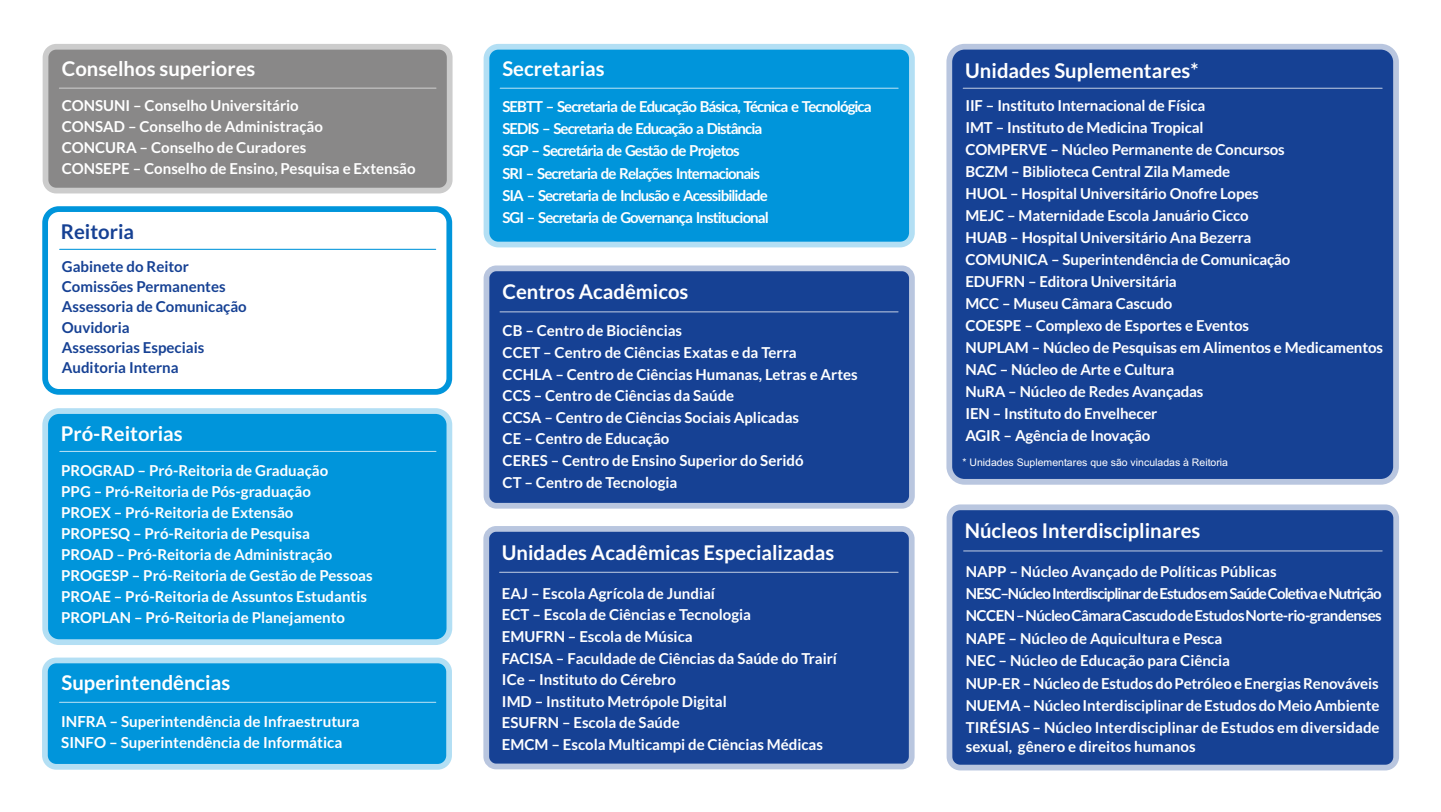
<style>
.page{position:relative;width:1441px;height:812px;background:#fff}
.page>*{position:absolute;margin:0;border:0;box-sizing:border-box;transform-origin:0 0}
.t1{font:700 20.25px "Lato";color:#fff}
.t2{font:700 20.25px "Lato";color:#164194}
.t3{font:700 15.15px/20.5px "Lato";color:#fff}
.t4{font:700 15px/22px "Lato";letter-spacing:-.01em;color:#fff}
.t5{font:700 15px/22.4px "Lato";letter-spacing:-.06em;color:#fff}
.t6{font:700 15px/20.2px "Lato";color:#164194}
.t7{font:700 15px "Lato";letter-spacing:-.035em;color:#fff}
.t8{font:10.5px "Arial";color:#fff}
.s1{font-size:15px}
</style>
<div class="page">
<div style="left:43px;top:44px;width:409px;height:149px;background:#898888;border:6px solid #ccc;border-radius:11px"></div>
<div style="left:42px;top:206px;width:410px;height:189px;background:#fff;border:6px solid #0095db;border-radius:14px"></div>
<hr style="left:59px;top:88px;width:377px;height:1px;background:#ccc">
<hr style="left:60px;top:249px;width:375px;height:1px;background:#0095db">
<div style="left:42px;top:408px;width:410px;height:237px;background:#0095db;border:6px solid #b3dff4;border-radius:14px"></div>
<hr style="left:60px;top:451px;width:376px;height:1px;background:#b3dff4">
<div style="left:483px;top:44px;width:431px;height:203px;background:#0095db;border:6px solid #b3dff4;border-radius:12px"></div>
<hr style="left:500px;top:88px;width:398px;height:1px;background:#b3dff4">
<div style="left:946px;top:44px;width:452px;height:440px;background:#164194;border:6px solid #b9c6df;border-radius:15px"></div>
<div style="left:483px;top:526px;width:431px;height:243px;background:#164194;border:6px solid #b9c6df;border-radius:10px"></div>
<div style="left:483px;top:265px;width:431px;height:243px;background:#164194;border:6px solid #b9c6df;border-radius:10px"></div>
<div style="left:946px;top:504px;width:452px;height:266px;background:#164194;border:6px solid #b9c6df;border-radius:11px"></div>
<div style="left:42px;top:657px;width:410px;height:112px;background:#0095db;border:6px solid #b3dff4;border-radius:11px"></div>
<hr style="left:60px;top:701px;width:376px;height:1px;background:#b3dff4">
<hr style="left:500px;top:311px;width:398px;height:1px;background:#b9c6df">
<hr style="left:499px;top:571px;width:399px;height:1px;background:#b9c6df">
<hr style="left:963px;top:88px;width:418px;height:1px;background:#b9c6df">
<hr style="left:963px;top:550px;width:418px;height:1px;background:#b9c6df">
<h1 class="t1" style="left:62px;top:60px;width:195px">Conselhos superiores</h1>
<p class="t4" style="left:62px;top:96px;width:355px;line-height:20.9px">CONSUNI – Conselho Universitário<br>CONSAD – Conselho de Administração<br>CONCURA – Conselho de Curadores<br>CONSEPE – Conselho de Ensino, Pesquisa e Extensão</p>
<h1 class="t2" style="left:61px;top:223px;width:75px">Reitoria</h1>
<p class="t6" style="left:62px;top:257px;width:186px">Gabinete do Reitor<br>Comissões Permanentes<br>Assessoria de Comunicação<br>Ouvidoria<br>Assessorias Especiais<br>Auditoria Interna</p>
<h1 class="t1" style="left:61px;top:425px;width:123px">Pró-Reitorias</h1>
<p class="t4" style="left:61px;top:460px;width:313px;line-height:21.1px">PROGRAD – Pró-Reitoria de Graduação<br>PPG – Pró-Reitoria de Pós-graduação<br>PROEX – Pró-Reitoria de Extensão<br>PROPESQ – Pró-Reitoria de Pesquisa<br>PROAD – Pró-Reitoria de Administração PROGESP – Pró-Reitoria de Gestão de Pessoas PROAE – Pró-Reitoria de Assuntos Estudantis PROPLAN – Pró-Reitoria de Planejamento</p>
<h1 class="t1" style="left:61px;top:673px;width:170px">Superintendências</h1>
<p class="t3" style="left:61px;top:712px;width:300px"><span class="s1">I</span>NFRA – Superintendência de Infraestrutura<br>SINFO – Superintendência de Informática</p>
<h1 class="t1" style="left:502px;top:60px;width:104px">Secretarias</h1>
<p class="t5" style="left:502px;top:96px;width:371px">SEBTT – Secretaria de Educação Básica, Técnica e Tecnológica SEDIS – Secretaria de Educação a Distância<br>SGP – Secretária de Gestão de Projetos<br>SRI – Secretaria de Relações Internacionais<br>SIA – Secretaria de Inclusão e Acessibilidade<br>SGI – Secretaria de Governança Institucional</p>
<h1 class="t1" style="left:502px;top:283px;width:187px">Centros Acadêmicos</h1>
<p class="t4" style="left:502px;top:321px;width:356px;line-height:21.6px">CB – Centro de Biociências<br>CCET – Centro de Ciências Exatas e da Terra<br>CCHLA – Centro de Ciências Humanas, Letras e Artes CCS – Centro de Ciências da Saúde<br>CCSA – Centro de Ciências Sociais Aplicadas<br>CE – Centro de Educação<br>CERES – Centro de Ensino Superior do Seridó<br>CT – Centro de Tecnologia</p>
<h1 class="t1" style="left:502px;top:543px;width:334px">Unidades Acadêmicas Especializadas</h1>
<p class="t4" style="left:502px;top:583px;width:336px;line-height:21.6px">EAJ – Escola Agrícola de Jundiaí<br>ECT – Escola de Ciências e Tecnologia<br>EMUFRN – Escola de Música<br>FACISA – Faculdade de Ciências da Saúde do Trairí ICe – Instituto do Cérebro<br>IMD – Instituto Metrópole Digital<br>ESUFRN – Escola de Saúde<br>EMCM – Escola Multicampi de Ciências Médicas</p>
<h1 class="t1" style="left:965px;top:62px;width:235px">Unidades Suplementares*</h1>
<p class="t4" style="left:965px;top:96px;width:419px">IIF – Instituto Internacional de Física<br>IMT – Instituto de Medicina Tropical<br>COMPERVE – Núcleo Permanente de Concursos<br>BCZM – Biblioteca Central Zila Mamede<br>HUOL – Hospital Universitário Onofre Lopes<br>MEJC – Maternidade Escola Januário Cicco<br>HUAB – Hospital Universitário Ana Bezerra<br>COMUNICA – Superintendência de Comunicação<br>EDUFRN – Editora Universitária<br>MCC – Museu Câmara Cascudo<br>COESPE – Complexo de Esportes e Eventos<br>NUPLAM – Núcleo de Pesquisas em Alimentos e Medicamentos NAC – Núcleo de Arte e Cultura<br>NuRA – Núcleo de Redes Avançadas<br>IEN – Instituto do Envelhecer<br>AGIR – Agência de Inovação</p>
<p class="t8" style="left:962px;top:458px;width:267px">* Unidades Suplementares que são vinculadas à Reitoria</p>
<h1 class="t1" style="left:964px;top:521px;width:237px">Núcleos Interdisciplinares</h1>
<p class="t4" style="left:965px;top:561px;width:312px">NAPP – Núcleo Avançado de Políticas Públicas</p>
<p class="t5" style="left:965px;top:583px;width:417px">NESC–NúcleoInterdisciplinardeEstudosemSaúdeColetivaeNutrição</p>
<p class="t7" style="left:965px;top:609px;width:417px">NCCEN – Núcleo Câmara Cascudo de Estudos Norte-rio-grandenses</p>
<p class="t4" style="left:965px;top:628px;width:258px">NAPE – Núcleo de Aquicultura e Pesca</p>
<p class="t4" style="left:965px;top:650px;width:414px;line-height:22.4px">NEC – Núcleo de Educação para Ciência<br>NUP-ER – Núcleo de Estudos do Petróleo e Energias Renováveis</p>
<p class="t4" style="left:965px;top:695px;width:415px">NUEMA – Núcleo Interdisciplinar de Estudos do Meio Ambiente</p>
<p class="t4" style="left:965px;top:719px;width:415px;line-height:18.5px">TIRÉSIAS – Núcleo Interdisciplinar de Estudos em diversidade sexual, gênero e direitos humanos</p>
</div>
